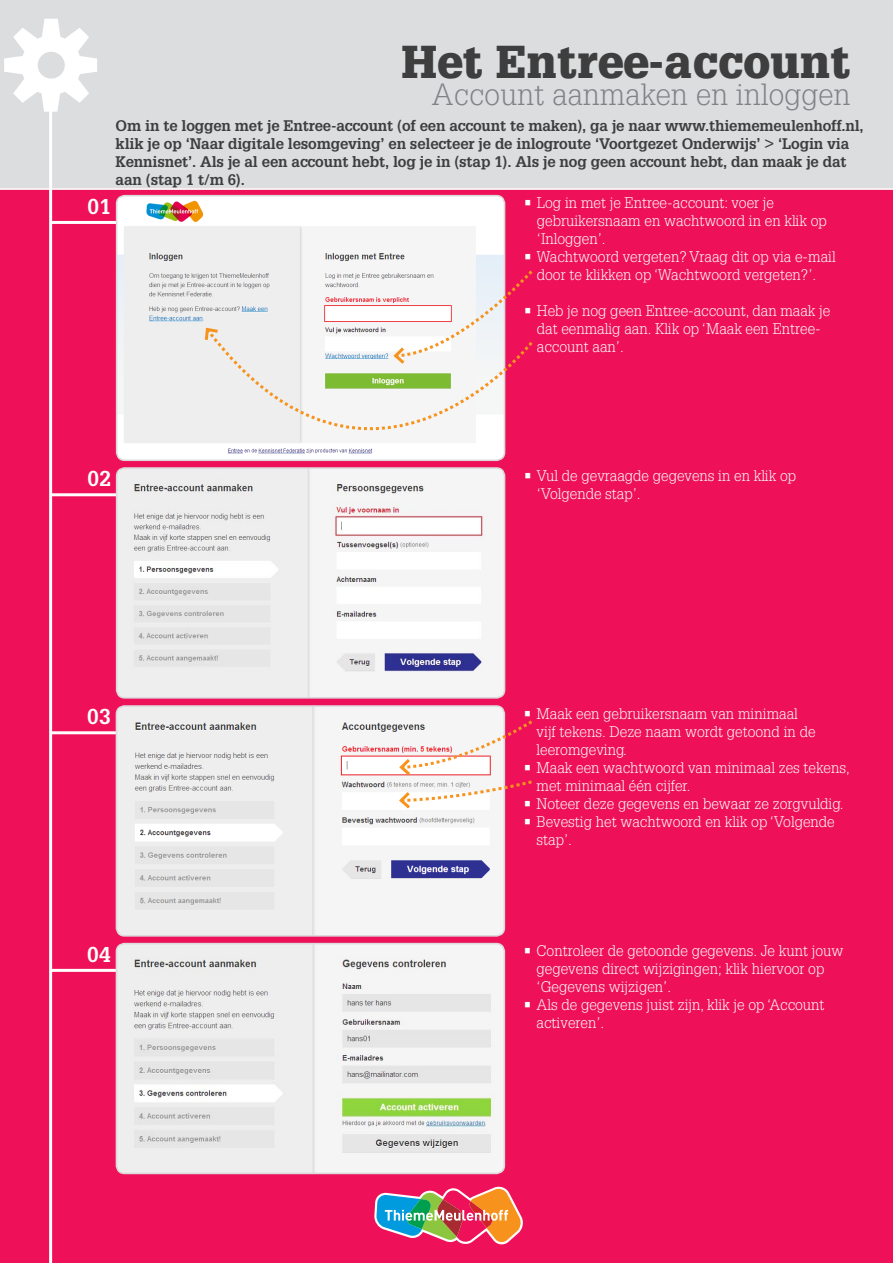
<style>
.page{position:relative;width:893px;height:1263px;background:#dcdddf}
.page>*{position:absolute;margin:0;border:0;box-sizing:border-box;transform-origin:0 0}
.t1{font:900 45px "Glypha";letter-spacing:.01em;color:#3e3e3f}
.t2{font:300 30px "Glypha";letter-spacing:.01em;color:#808285}
.t3{font:700 21px "Glypha";letter-spacing:.01em;color:#fff}
.opsomming{font:300 15px/18px "Glypha";color:#fff}
.t4{font:700 15px/18px "Glypha";letter-spacing:-.01em;color:#3e3e3f}
</style>
<div class="page">
<div style="left:0;top:188px;width:893px;height:1075px;background:#ee1059"></div>
<hr style="left:49px;top:91px;width:3px;height:1172px;background:#fff">
<svg style="left:374px;top:1185px;width:149px;height:60px;background:#bf6f75"></svg>
<hr style="left:51px;top:221px;width:69px;height:3px;background:#fff">
<hr style="left:51px;top:493px;width:69px;height:3px;background:#fff">
<img style="left:117px;top:196px;width:388px;height:264px">
<div style="left:116px;top:195px;width:389px;height:266px;border:2px solid #dbd9dc;border-radius:8px"></div>
<svg style="left:391px;top:268px;width:143px;height:57px;background:#f1c2d0"></svg>
<svg style="left:203px;top:325px;width:331px;height:220px;background:#edc9cf"></svg>
<svg style="left:203px;top:326px;width:18px;height:17px"></svg>
<img style="left:117px;top:468px;width:388px;height:230px">
<div style="left:116px;top:467px;width:389px;height:232px;border:2px solid #dbd9dc;border-radius:8px"></div>
<hr style="left:51px;top:731px;width:69px;height:3px;background:#fff">
<img style="left:116px;top:706px;width:388px;height:230px">
<div style="left:116px;top:705px;width:389px;height:232px;border:2px solid #dbd9dc;border-radius:8px"></div>
<svg style="left:397px;top:719px;width:137px;height:92px;background:#f3bdc7"></svg>
<hr style="left:51px;top:969px;width:69px;height:3px;background:#fff">
<img style="left:116px;top:943px;width:388px;height:230px">
<div style="left:116px;top:943px;width:389px;height:231px;border:2px solid #dbd9dc;border-radius:8px"></div>
<p class="t1" style="left:402px;top:35px;width:450px">Het Entree-account</p>
<p class="t2" style="left:432px;top:78px;width:420px">Account aanmaken en inloggen</p>
<p class="t4" style="left:116px;top:116px;width:750px">Om in te loggen met je Entree-account (of een account te maken), ga je naar www.thiememeulenhoff.nl, klik je op ‘Naar digitale lesomgeving’ en selecteer je de inlogroute ‘Voortgezet Onderwijs’ &gt; ‘Login via Kennisnet’. Als je al een account hebt, log je in (stap 1). Als je nog geen account hebt, dan maak je dat aan (stap 1 t/m 6).</p>
<p class="opsomming" style="left:537px;top:194px;width:291px;text-indent:-13px">• Log in met je Entree-account: voer je gebruikersnaam en wachtwoord in en klik op ‘Inloggen’.</p>
<p class="opsomming" style="left:524px;top:248px;width:313px;text-align:center">• Wachtwoord vergeten? Vraag dit op via e-mail door te klikken op ‘Wachtwoord vergeten?’.</p>
<p class="opsomming" style="left:537px;top:302px;width:295px;text-indent:-13px">• Heb je nog geen Entree-account, dan maak je dat eenmalig aan. Klik op ‘Maak een Entree&shy;account aan’.</p>
<p class="t3" style="left:87px;top:193px;width:25px">01</p>
<p class="t3" style="left:87px;top:466px;width:25px">02</p>
<p class="opsomming" style="left:537px;top:466px;width:261px;text-indent:-13px">• Vul de gevraagde gegevens in en klik op ‘Volgende stap’.</p>
<p class="t3" style="left:87px;top:704px;width:25px">03</p>
<p class="opsomming" style="left:537px;top:704px;width:280px;text-indent:-13px">• Maak een gebruikersnaam van minimaal vijf tekens. Deze naam wordt getoond in de leeromgeving.</p>
<p class="opsomming" style="left:537px;top:758px;width:315px;text-indent:-13px">• Maak een wachtwoord van minimaal zes tekens, met minimaal één cijfer.</p>
<p class="opsomming" style="left:524px;top:794px;width:321px">• Noteer deze gegevens en bewaar ze zorgvuldig.</p>
<p class="opsomming" style="left:537px;top:812px;width:300px;text-indent:-13px">• Bevestig het wachtwoord en klik op ‘Volgende stap’.</p>
<p class="t3" style="left:87px;top:941px;width:25px">04</p>
<p class="opsomming" style="left:537px;top:942px;width:308px;text-indent:-13px">• Controleer de getoonde gegevens. Je kunt jouw gegevens direct wijzigingen; klik hiervoor op ‘Gegevens wijzigen’.</p>
<p class="opsomming" style="left:537px;top:996px;width:289px;text-indent:-13px">• Als de gegevens juist zijn, klik je op ‘Account activeren’.</p>
</div>
